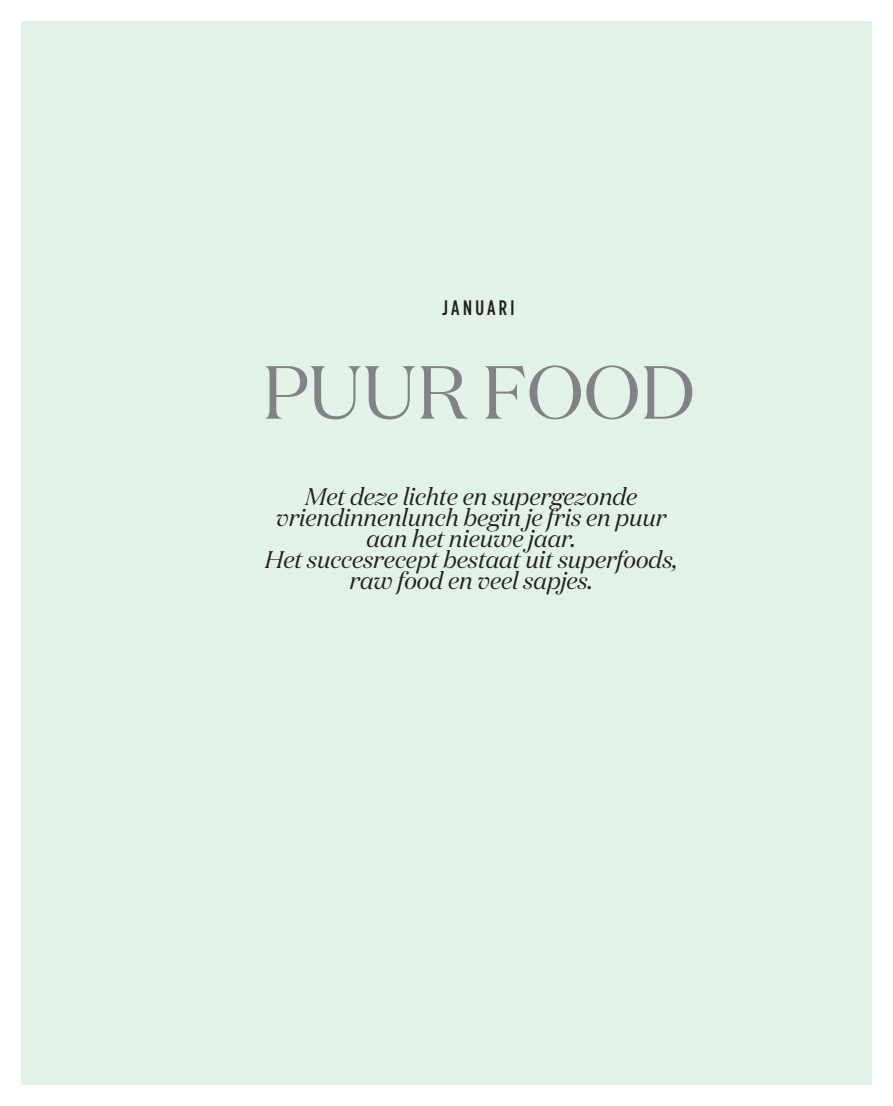
<style>
.page{position:relative;width:893px;height:1106px;background:#fff}
.page>*{position:absolute;margin:0;border:0;box-sizing:border-box;transform-origin:0 0}
.t1{font:75px "Domaine Display";letter-spacing:-.01em;color:#808285}
.Intro_Domaine_cursie{font:italic 24px/21px "Domaine Display";color:#231f20;text-align:center}
.Text{font:500 21px "Gotham Condensed";letter-spacing:.16em;color:#231f20}
</style>
<div class="page">
<div style="left:21px;top:21px;width:851px;height:1063px;background:#e3f2e7"></div>
<p class="Text" style="left:442px;top:295px;width:74px">JANUARI</p>
<p class="t1" style="left:262px;top:346px;width:435px">PUUR FOOD</p>
<p class="Intro_Domaine_cursie" style="left:305px;top:486px;width:333px">Met deze lichte en supergezonde</p>
<p class="Intro_Domaine_cursie" style="left:276px;top:507px;width:392px">vriendinnenlunch begin je fris en puur aan het nieuwe jaar.</p>
<p class="Intro_Domaine_cursie" style="left:265px;top:549px;width:415px">Het succesrecept bestaat uit superfoods, raw food en veel sapjes.</p>
</div>
